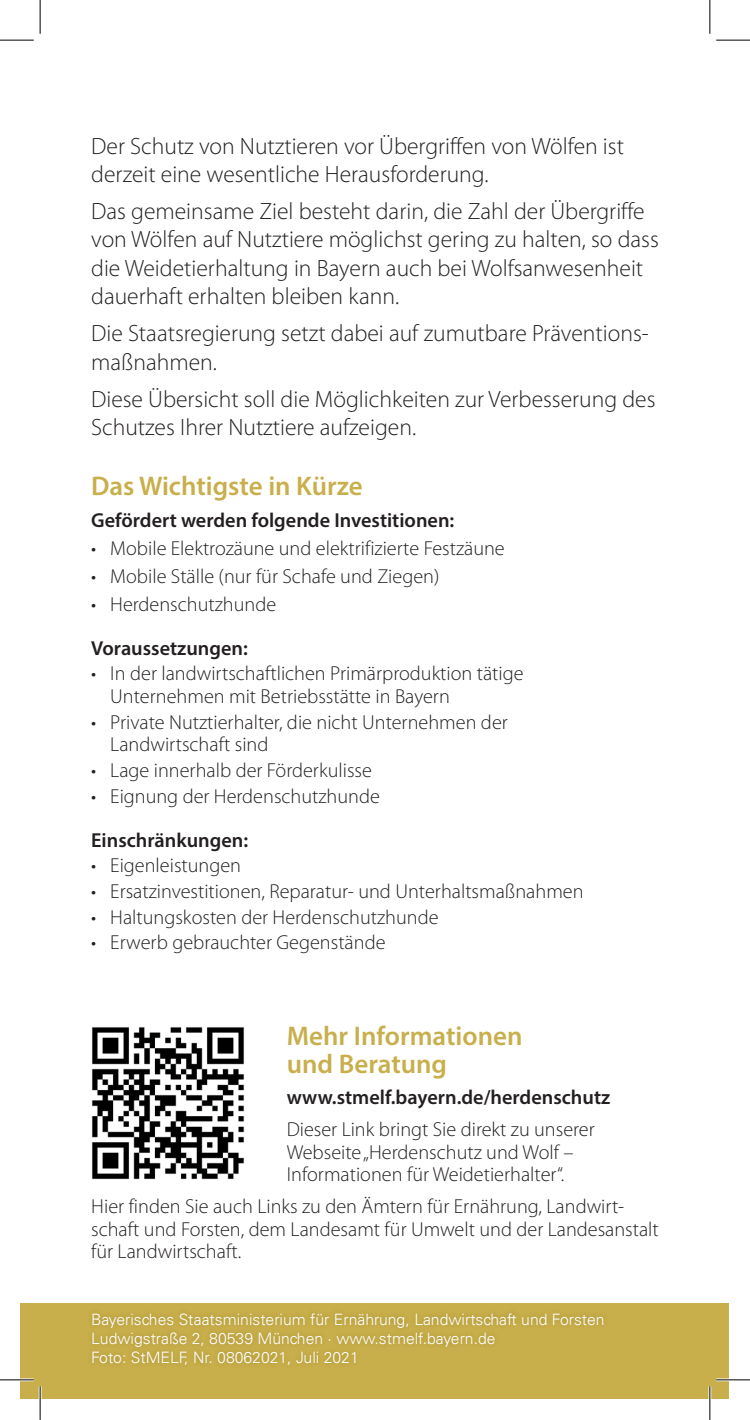
<style>
.page{position:relative;width:750px;height:1420px;background:#fff}
.page>*{position:absolute;margin:0;border:0;box-sizing:border-box;transform-origin:0 0}
.t1{font:600 27px/28.1px "Myriad Pro";color:#c8af4c}
.t2{font:300 23.62px/28.1px "Myriad Pro";color:#231f20}
.t3{font:300 20.25px/22.5px "Myriad Pro";color:#231f20}
.t4{font:600 20.25px "Myriad Pro";color:#231f20}
.t5{font:300 15.75px/18.9px "Univers";color:#fff}
</style>
<div class="page">
<div style="left:21px;top:1303px;width:708px;height:96px;background:#c8af4c"></div>
<img style="left:92px;top:1027px;width:152px;height:153px">
<hr style="left:0;top:1378px;width:34px;height:3px;background:#fff">
<hr style="left:716px;top:1378px;width:34px;height:3px;background:#fff">
<hr style="left:39px;top:1386px;width:3px;height:34px;background:#fff">
<hr style="left:708px;top:1386px;width:3px;height:34px;background:#fff">
<hr style="left:0;top:40px;width:34px;height:1px;background:#000">
<hr style="left:716px;top:40px;width:34px;height:1px;background:#000">
<hr style="left:0;top:1379px;width:34px;height:1px;background:#000">
<hr style="left:716px;top:1379px;width:34px;height:1px;background:#000">
<hr style="left:40px;top:0;width:1px;height:34px;background:#000">
<hr style="left:40px;top:1386px;width:1px;height:34px;background:#000">
<hr style="left:709px;top:0;width:1px;height:34px;background:#000">
<hr style="left:709px;top:1386px;width:1px;height:34px;background:#000">
<p class="t2" style="left:91px;top:131px;width:534px">Der Schutz von Nutztieren vor Übergriffen von Wölfen ist derzeit eine wesentliche Herausforderung.</p>
<p class="t2" style="left:91px;top:197px;width:569px">Das gemeinsame Ziel besteht darin, die Zahl der Übergriffe von Wölfen auf Nutztiere möglichst gering zu halten, so dass die Weidetierhaltung in Bayern auch bei Wolfsanwesenheit dauerhaft erhalten bleiben kann.</p>
<p class="t2" style="left:91px;top:319px;width:559px">Die Staatsregierung setzt dabei auf zumutbare Präventions&shy;maßnahmen.</p>
<p class="t2" style="left:91px;top:385px;width:566px">Diese Übersicht soll die Möglichkeiten zur Verbesserung des<br>Schutzes Ihrer Nutztiere aufzeigen.</p>
<h1 class="t1" style="left:91px;top:472px;width:273px">Das Wichtigste in Kürze</h1>
<p class="t4" style="left:91px;top:507px;width:365px">Gefördert werden folgende Investitionen:</p>
<p class="t3" style="left:91px;top:536px;width:415px">• Mobile Elektrozäune und elektrifizierte Festzäune</p>
<p class="t3" style="left:91px;top:564px;width:350px">• Mobile Ställe (nur für Schafe und Ziegen)</p>
<p class="t3" style="left:91px;top:592px;width:187px">• Herdenschutzhunde</p>
<p class="t4" style="left:91px;top:635px;width:158px">Voraussetzungen:</p>
<p class="t3" style="left:110px;top:662px;width:415px;text-indent:-19px">• In der landwirtschaftlichen Primärproduktion tätige<br>Unternehmen mit Betriebsstätte in Bayern</p>
<p class="t3" style="left:110px;top:710px;width:399px;text-indent:-19px">• Private Nutztierhalter, die nicht Unternehmen der<br>Landwirtschaft sind</p>
<p class="t3" style="left:91px;top:758px;width:282px">• Lage innerhalb der Förderkulisse</p>
<p class="t3" style="left:91px;top:784px;width:290px">• Eignung der Herdenschutzhunde</p>
<p class="t4" style="left:91px;top:827px;width:159px">Einschränkungen:</p>
<p class="t3" style="left:91px;top:854px;width:151px">• Eigenleistungen</p>
<p class="t3" style="left:91px;top:880px;width:494px">• Ersatzinvestitionen, Reparatur- und Unterhaltsmaßnahmen</p>
<p class="t3" style="left:91px;top:905px;width:349px">• Haltungskosten der Herdenschutzhunde</p>
<p class="t3" style="left:91px;top:931px;width:296px">• Erwerb gebrauchter Gegenstände</p>
<h1 class="t1" style="left:287px;top:1020px;width:237px">Mehr Informationen und Beratung</h1>
<p class="t4" style="left:287px;top:1084px;width:325px">www.stmelf.bayern.de/herdenschutz</p>
<p class="t3" style="left:287px;top:1118px;width:310px">Dieser Link bringt Sie direkt zu unserer<br>Webseite „Herdenschutz und Wolf –<br>Informationen für Weidetierhalter“.</p>
<p class="t3" style="left:91px;top:1195px;width:569px">Hier finden Sie auch Links zu den Ämtern für Ernährung, Landwirt&shy;schaft und Forsten, dem Landesamt für Umwelt und der Landesanstalt für Landwirtschaft.</p>
<p class="t5" style="left:91px;top:1310px;width:515px">Bayerisches Staatsministerium für Ernährung, Landwirtschaft und Forsten<br>Ludwigstraße 2, 80539 München · www.stmelf.bayern.de<br>Foto: StMELF, Nr. 08062021, Juli 2021</p>
</div>
